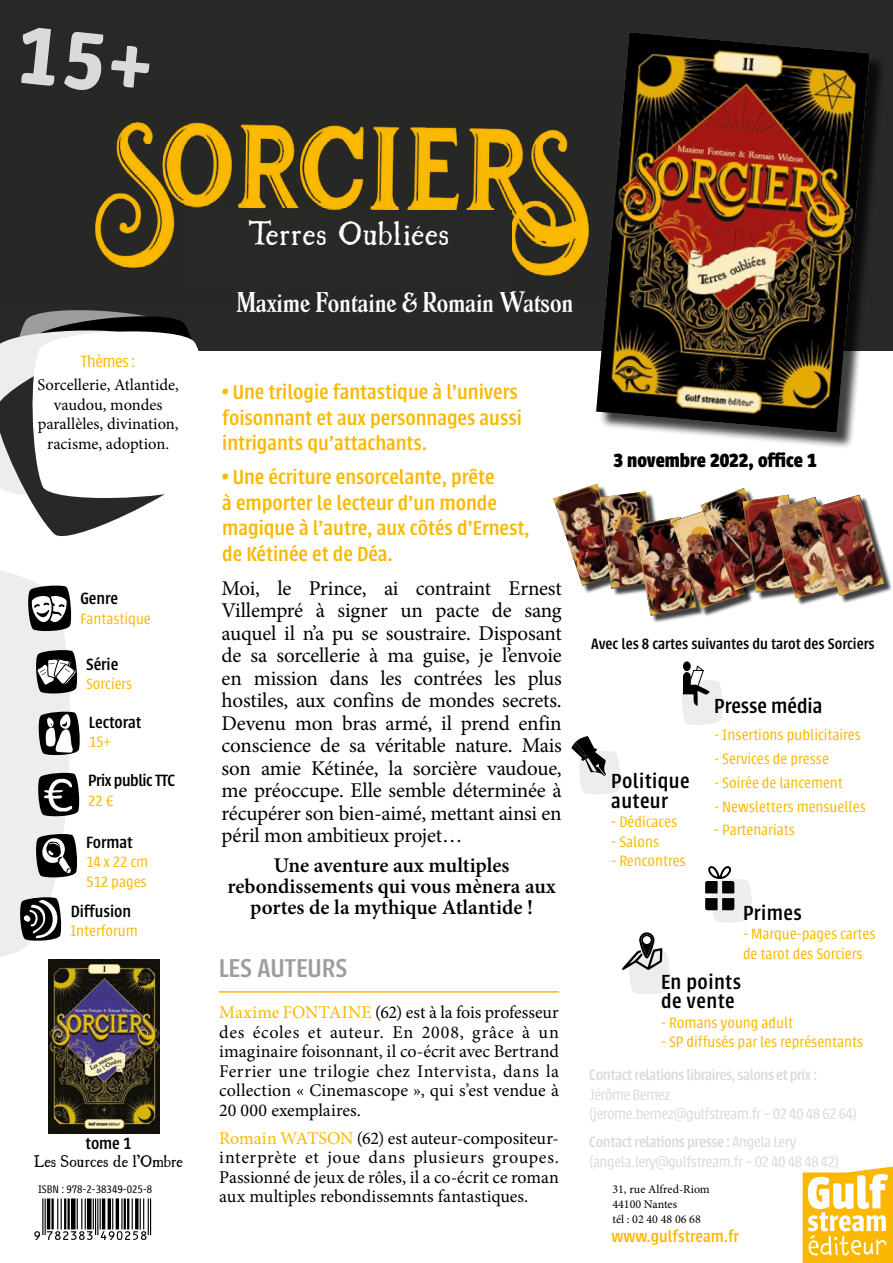
<style>
.page{position:relative;width:893px;height:1263px;background:#fff}
.page>*{position:absolute;margin:0;border:0;box-sizing:border-box;transform-origin:0 0}
.t1{font:29.85px "Ugly Qua";letter-spacing:.03em;color:#fff}
.t2{font:700 28.5px "Dutch Mediaeval Cd";letter-spacing:-.01em;color:#fff}
.t3{font:500 28.5px "Urbana";color:#9d9d9c}
.t4{font:500 22.5px/25.5px "Urbana";color:#fbb800}
.t5{font:500 22.5px/19.5px "Urbana";letter-spacing:.02em;color:#000}
.t6{font:500 22.5px "Urbana";color:#000}
.t7{font:21px/22.5px "Minion Pro";letter-spacing:-.01em;color:#000;text-align:justify}
.t8{font:600 21px/21px "Minion Pro";color:#000;text-align:center}
.t9{font:700 21px "Urbana";color:#000}
.t10{font:18px/19.5px "Minion Pro";color:#000;text-align:justify}
.t11{font:500 18px "Urbana";color:#000}
.t12{font:500 18px "Urbana";color:#fbb800}
.t13{font:500 18px "Urbana";letter-spacing:-.025em;color:#000}
.t14{font:300 18px "Urbana";letter-spacing:-.025em;color:#fbb800}
.t15{font:300 16.5px/19.5px "Urbana";color:#fbb800}
.t16{font:300 16.5px/19.5px "Urbana";letter-spacing:-.025em;color:#dadada}
.t17{font:16.5px/19.5px "Minion Pro";color:#000;text-align:center}
.t18{font:500 16.5px "Urbana";color:#000}
.t19{font:500 16.5px "Urbana";letter-spacing:-.03em;color:#dadada}
.t20{font:15px "Ugly Qua";color:#000}
.t21{font:12px/15px "Minion Pro";color:#000}
.t22{font:300 12px "Urbana";letter-spacing:.005em;color:#000}
.s1{color:#fbb800}
.s2{font-weight:500}
</style>
<div class="page">
<div style="left:0;top:0;width:893px;height:351px;background:#282827"></div>
<svg style="left:32px;top:504px;width:115px;height:29px;fill:#282827"></svg>
<svg style="left:0;top:310px;width:199px;height:194px"></svg>
<svg style="left:0;top:528px;width:81px;height:448px"></svg>
<svg style="left:803px;top:1166px;width:90px;height:97px"></svg>
<hr style="left:219px;top:991px;width:340px;height:2px;background:#fbb800">
<img style="left:95px;top:122px;width:494px;height:154px">
<div style="left:599px;top:35px;width:288px;height:415px;background:#000;opacity:.75"></div>
<img style="left:596px;top:33px;width:274px;height:400px">
<div style="left:637px;top:518px;width:67px;height:105px;background:#000;opacity:.75"></div>
<div style="left:817px;top:497px;width:75px;height:107px;background:#000;opacity:.75"></div>
<img style="left:553px;top:484px;width:331px;height:132px">
<img style="left:814px;top:495px;width:70px;height:101px">
<div style="left:186px;top:210px;width:325px;height:82px;background:#282827"></div>
<svg style="left:34px;top:1198px;width:117px;height:42px"></svg>
<img style="left:49px;top:959px;width:111px;height:175px">
<svg style="left:683px;top:661px;width:8px;height:10px"></svg>
<svg style="left:682px;top:665px;width:41px;height:60px"></svg>
<svg style="left:622px;top:932px;width:48px;height:62px"></svg>
<svg style="left:571px;top:736px;width:49px;height:58px"></svg>
<svg style="left:705px;top:866px;width:47px;height:57px"></svg>
<p class="t14" style="left:81px;top:352px;width:56px">Thèmes:</p>
<p class="t17" style="left:38px;top:375px;width:143px">Sorcellerie, Atlantide, vaudou, mondes parallèles, divination, racisme, adoption.</p>
<p class="t11" style="left:80px;top:589px;width:39px">Genre</p>
<p class="t15" style="left:80px;top:609px;width:72px">Fantastique</p>
<p class="t11" style="left:86px;top:655px;width:34px">Série</p>
<p class="t15" style="left:86px;top:675px;width:48px">Sorciers</p>
<p class="t11" style="left:89px;top:712px;width:54px">Lectorat</p>
<p class="t15" style="left:89px;top:732px;width:24px">15+</p>
<p class="t13" style="left:88px;top:771px;width:88px">Prix public TTC</p>
<p class="t15" style="left:88px;top:791px;width:27px">22 €</p>
<p class="t11" style="left:86px;top:832px;width:48px">Format</p>
<p class="t15" style="left:86px;top:852px;width:64px">14 x 22 cm<br>512 pages</p>
<p class="t11" style="left:71px;top:901px;width:62px">Diffusion</p>
<p class="t15" style="left:71px;top:921px;width:68px">Interforum</p>
<p class="t11" style="left:85px;top:1134px;width:47px">tome 1</p>
<p class="t20" style="left:34px;top:1150px;width:150px">Les Sources de l’Ombre</p>
<p class="t22" style="left:38px;top:1183px;width:116px">ISBN : 978-2-38349-025-8</p>
<h1 class="t1" style="left:248px;top:210px;width:202px">Terres Oubliées</h1>
<h2 class="t2" style="left:236px;top:285px;width:338px">Maxime Fontaine &amp; Romain Watson</h2>
<p class="t4" style="left:222px;top:379px;width:301px">• Une trilogie fantastique à l’univers foisonnant et aux personnages aussi intrigants qu’attachants.</p>
<p class="t4" style="left:222px;top:464px;width:309px">• Une écriture ensorcelante, prête<br>à emporter le lecteur d’un monde magique à l’autre, aux côtés d’Ernest, de Kétinée et de Déa.</p>
<p class="t7" style="left:222px;top:577px;width:342px">Moi, le Prince, ai contraint Ernest Villempré à signer un pacte de sang auquel il n’a pu se soustraire. Disposant de sa sorcellerie à ma guise, je l’envoie en mission dans les contrées les plus hostiles, aux confins de mondes secrets.<br>Devenu mon bras armé, il prend enfin conscience de sa véritable nature. Mais son amie Kétinée, la sorcière vaudoue, me préoccupe. Elle semble déterminée à récupérer son bien-aimé, mettant ainsi en péril mon ambitieux projet…</p>
<p class="t8" style="left:227px;top:854px;width:330px">Une aventure aux multiples rebondissements qui vous mènera aux portes de la mythique Atlantide !</p>
<h2 class="t3" style="left:219px;top:953px;width:130px">LES AUTEURS</h2>
<p class="t10" style="left:219px;top:1003px;width:341px"><span class="s1">Maxime FONTAINE</span> (62) est à la fois professeur des écoles et auteur. En 2008, grâce à un imaginaire foisonnant, il co-écrit avec Bertrand Ferrier une trilogie chez Intervista, dans la collection « Cinemascope », qui s’est vendue à 20 000 exemplaires.</p>
<p class="t10" style="left:219px;top:1128px;width:341px"><span class="s1">Romain WATSON</span> (62) est auteur-compositeur&shy;interprète et joue dans plusieurs groupes.<br>Passionné de jeux de rôles, il a co-écrit ce roman aux multiples rebondissemnts fantastiques.</p>
<p class="t9" style="left:613px;top:448px;width:205px">3 novembre 2022, office 1</p>
<p class="t18" style="left:591px;top:635px;width:285px">Avec les 8 cartes suivantes du tarot des Sorciers</p>
<p class="t5" style="left:611px;top:772px;width:80px">Politique auteur</p>
<p class="t15" style="left:611px;top:812px;width:67px">- Dédicaces</p>
<p class="t15" style="left:611px;top:832px;width:49px">- Salons</p>
<p class="t15" style="left:611px;top:851px;width:76px">- Rencontres</p>
<p class="t6" style="left:714px;top:694px;width:110px">Presse média</p>
<p class="t15" style="left:714px;top:726px;width:148px">- Insertions publicitaires</p>
<p class="t15" style="left:714px;top:749px;width:116px">- Services de presse</p>
<p class="t15" style="left:714px;top:773px;width:130px">- Soirée de lancement</p>
<p class="t15" style="left:714px;top:797px;width:153px">- Newsletters mensuelles</p>
<p class="t15" style="left:714px;top:821px;width:82px">- Partenariats</p>
<p class="t5" style="left:743px;top:903px;width:60px">Primes</p>
<p class="t15" style="left:743px;top:924px;width:134px">- Marque-pages cartes de tarot des Sorciers</p>
<p class="t5" style="left:661px;top:972px;width:82px">En points de vente</p>
<p class="t15" style="left:661px;top:1013px;width:134px">- Romans young adult</p>
<p class="t15" style="left:661px;top:1033px;width:204px">- SP diffusés par les représentants</p>
<p class="t19" style="left:589px;top:1066px;width:229px">Contact relations libraires, salons et prix :</p>
<p class="t16" style="left:589px;top:1085px;width:269px">Jérôme Bernez<br>(jerome.bernez@gulfstream.fr – 02 40 48 62 64)</p>
<p class="t16" style="left:589px;top:1132px;width:251px"><span class="s2">Contact relations presse :</span> Angela Lery (angela.lery@gulfstream.fr – 02 40 48 48 42)</p>
<p class="t21" style="left:612px;top:1181px;width:99px">31, rue Alfred-Riom<br>44100 Nantes<br>tél : 02 40 48 06 68</p>
<p class="t12" style="left:611px;top:1227px;width:129px">www.gulfstream.fr</p>
</div>
